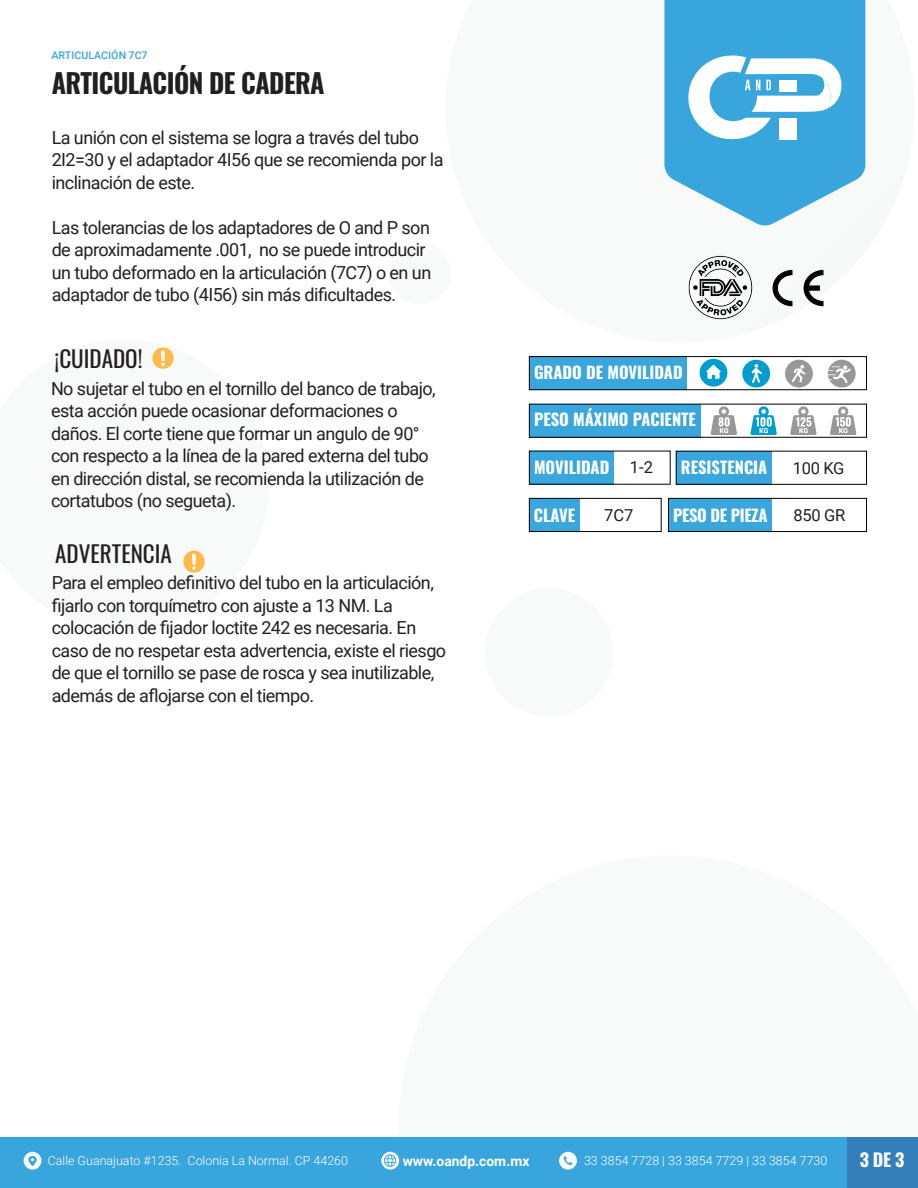
<style>
.page{position:relative;width:918px;height:1188px;background:#fff}
.page>*{position:absolute;margin:0;border:0;box-sizing:border-box;transform-origin:0 0}
.t1{font:700 27px "Oswald";letter-spacing:-.02em;color:#231f20}
.t2{font:23.1px "Oswald";color:#231f20}
.t3{font:18px/22.5px "Roboto";letter-spacing:-.03em;color:#231f20}
.t4{font:700 18px "Oswald";color:#fff}
.t5{font:700 16.5px "Oswald";color:#fff}
.t6{font:16.5px "Roboto";letter-spacing:-.02em;color:#231f20}
.t7{font:700 16.5px "Oswald";letter-spacing:-.02em;color:#fff}
.t8{font:700 13.8px "Roboto";color:#fff}
.t9{font:300 12.45px "Roboto";color:#fff}
.t10{font:500 10.65px "Roboto";letter-spacing:.005em;color:#38a5dc}
.s1{font-family:"Roboto";font-weight:400;color:#231f20}
</style>
<div class="page">
<div style="left:485px;top:588px;width:128px;height:128px;background:#f8f9f9;border-radius:64px"></div>
<div style="left:389px;top:242px;width:62px;height:62px;background:#f8f9f9;border-radius:31px"></div>
<div style="left:0;top:1137px;width:848px;height:51px;background:#38a5dc"></div>
<div style="left:848px;top:1137px;width:70px;height:51px;background:#347fb9"></div>
<svg style="left:664px;top:0;width:201px;height:226px;background:#57b2e0"></svg>
<svg style="left:688px;top:56px;width:153px;height:83px"></svg>
<svg style="left:24px;top:1152px;width:17px;height:18px"></svg>
<img style="left:25px;top:1153px;width:15px;height:15px">
<svg style="left:381px;top:1152px;width:18px;height:18px"></svg>
<div style="left:383px;top:1154px;width:14px;height:14px;background:#f8fcfd;border-radius:50%"></div>
<img style="left:383px;top:1153px;width:15px;height:15px;border-radius:8px">
<svg style="left:559px;top:1152px;width:18px;height:18px"></svg>
<img style="left:560px;top:1153px;width:16px;height:15px;border-radius:8px">
<img style="left:183px;top:550px;width:22px;height:23px">
<img style="left:152px;top:347px;width:22px;height:22px">
<img style="left:772px;top:269px;width:52px;height:38px">
<img style="left:688px;top:255px;width:65px;height:65px">
<div style="left:530px;top:498px;width:50px;height:34px;background:#39a6dd"></div>
<div style="left:529px;top:498px;width:133px;height:34px;border:1px solid #000"></div>
<div style="left:530px;top:451px;width:84px;height:33px;background:#39a6dd"></div>
<div style="left:669px;top:498px;width:103px;height:34px;background:#39a6dd"></div>
<div style="left:668px;top:498px;width:199px;height:34px;border:1px solid #000"></div>
<div style="left:676px;top:451px;width:96px;height:33px;background:#39a6dd"></div>
<div style="left:676px;top:451px;width:191px;height:34px;border:1px solid #000"></div>
<div style="left:529px;top:404px;width:172px;height:33px;background:#39a6dd"></div>
<div style="left:529px;top:404px;width:338px;height:34px;border:1px solid #000"></div>
<svg style="left:711px;top:406px;width:26px;height:29px"></svg>
<svg style="left:750px;top:406px;width:27px;height:29px"></svg>
<svg style="left:790px;top:406px;width:27px;height:29px"></svg>
<svg style="left:830px;top:406px;width:26px;height:29px"></svg>
<div style="left:530px;top:357px;width:157px;height:33px;background:#39a6dd"></div>
<div style="left:529px;top:356px;width:338px;height:34px;border:1px solid #000"></div>
<svg style="left:828px;top:360px;width:28px;height:28px"></svg>
<svg style="left:785px;top:360px;width:28px;height:28px"></svg>
<svg style="left:742px;top:360px;width:28px;height:28px"></svg>
<svg style="left:700px;top:359px;width:27px;height:28px"></svg>
<p class="t10" style="left:51px;top:48px;width:98px">ARTICULACIÓN 7C7</p>
<h1 class="t1" style="left:52px;top:69px;width:275px">ARTICULACIÓN DE CADERA</h1>
<p class="t3" style="left:52px;top:125px;width:393px">La unión con el sistema se logra a través del tubo<br>2I2=30 y el adaptador 4I56 que se recomienda por la inclinación de este.</p>
<p class="t3" style="left:52px;top:215px;width:381px">Las tolerancias de los adaptadores de O and P son de aproximadamente .001, no se puede introducir un tubo deformado en la articulación (7C7) o en un adaptador de tubo (4I56) sin más dificultades.</p>
<p class="t2" style="left:55px;top:338px;width:89px">¡CUIDADO!</p>
<p class="t3" style="left:51px;top:377px;width:386px">No sujetar el tubo en el tornillo del banco de trabajo, esta acción puede ocasionar deformaciones o daños. El corte tiene que formar un angulo de 90° con respecto a la línea de la pared externa del tubo en dirección distal, se recomienda la utilización de cortatubos (no segueta).</p>
<p class="t2" style="left:55px;top:533px;width:118px">ADVERTENCIA</p>
<p class="t3" style="left:52px;top:571px;width:396px">Para el empleo definitivo del tubo en la articulación, fijarlo con torquímetro con ajuste a 13 NM. La colocación de fijador loctite 242 es necesaria. En caso de no respetar esta advertencia, existe el riesgo de que el tornillo se pase de rosca y sea inutilizable, además de aflojarse con el tiempo.</p>
<p class="t5" style="left:534px;top:363px;width:150px">GRADO DE MOVILIDAD</p>
<p class="t5" style="left:534px;top:411px;width:163px">PESO MÁXIMO PACIENTE</p>
<p class="t5" style="left:534px;top:459px;width:120px">MOVILIDAD <span class="s1">1-2</span></p>
<p class="t6" style="left:604px;top:503px;width:31px">7C7</p>
<p class="t7" style="left:673px;top:506px;width:96px">PESO DE PIEZA</p>
<p class="t6" style="left:794px;top:503px;width:53px">850 GR</p>
<p class="t5" style="left:681px;top:459px;width:88px">RESISTENCIA</p>
<p class="t6" style="left:793px;top:456px;width:53px">100 KG</p>
<p class="t5" style="left:534px;top:506px;width:43px">CLAVE</p>
<p class="t9" style="left:48px;top:1152px;width:302px">Calle Guanajuato #1235. Colonia La Normal. CP 44260</p>
<p class="t8" style="left:403px;top:1151px;width:128px">www.oandp.com.mx</p>
<p class="t9" style="left:584px;top:1152px;width:245px">33 3854 7728 | 33 3854 7729 | 33 3854 7730</p>
<p class="t4" style="left:860px;top:1151px;width:46px">3 DE 3</p>
</div>
